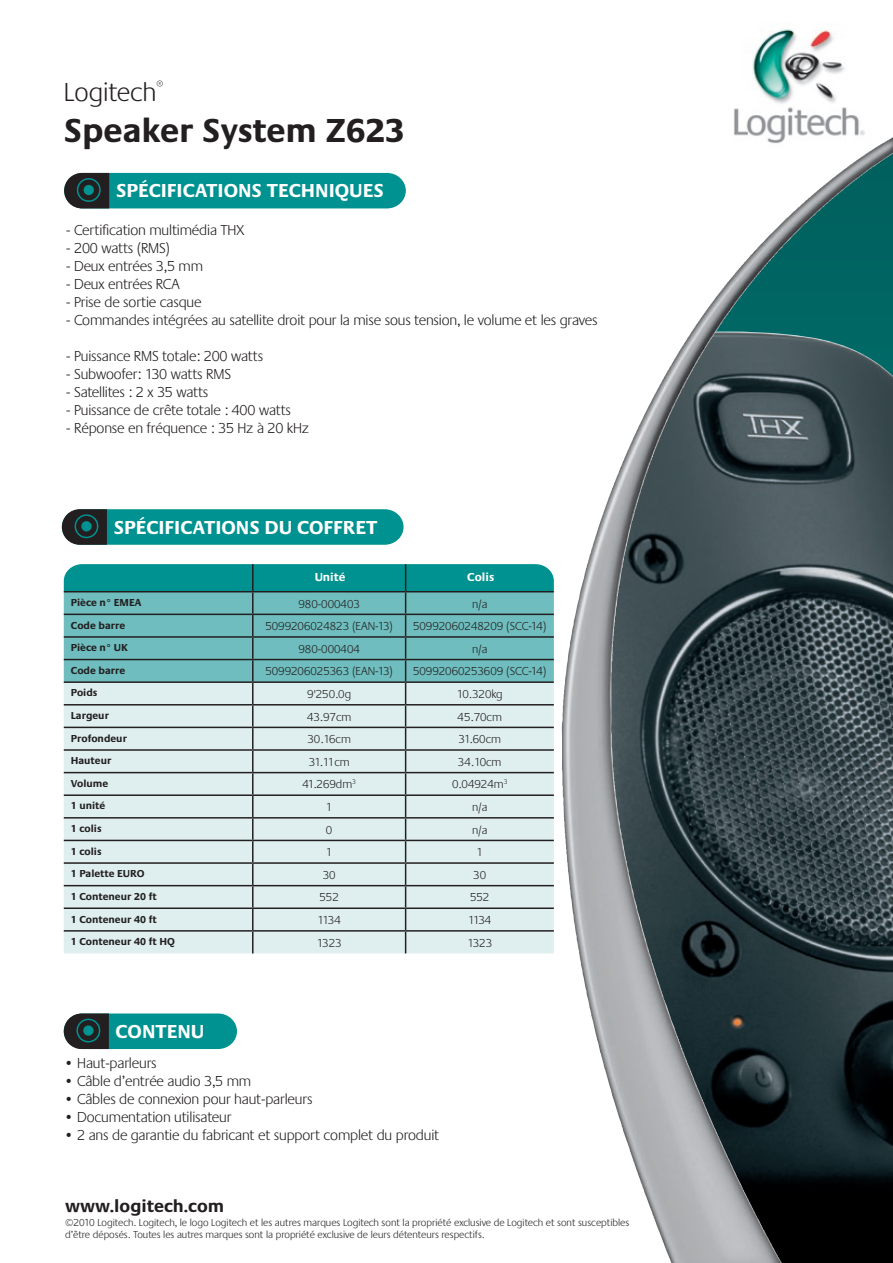
<style>
.page{position:relative;width:893px;height:1263px;background:#fff}
.page>*{position:absolute;margin:0;border:0;box-sizing:border-box;transform-origin:0 0}
.t1{font:700 34.5px "Praxis";color:#231f20}
.t2{font:300 27px "Praxis";color:#231f20}
.t3{font:700 19.5px "Praxis CEEF";color:#fff}
.t4{font:700 18px "Praxis";color:#231f20}
.Sys_req_sans{font:300 15px "Praxis";letter-spacing:-.01em;color:#231f20}
.Package_content{font:300 15px "Praxis";letter-spacing:-.01em;color:#231f20}
.t5{font:300 12px "Praxis";color:#231f20}
.t6{font:700 12px "Praxis";color:#fff}
.Copyright{font:300 10.5px/12.8px "Praxis";color:#231f20}
.t7{font:700 10.5px "Praxis CEEF";color:#231f20}
</style>
<div class="page">
<img style="left:734px;top:29px;width:131px;height:108px">
<img style="left:691px;top:281px;width:202px;height:51px">
<img style="left:590px;top:332px;width:303px;height:931px">
<img style="left:729px;top:137px;width:164px;height:144px">
<svg style="left:64px;top:564px;width:490px;height:389px;background:#abcfd0"></svg>
<svg style="left:61px;top:509px;width:343px;height:36px;background:#0d8b89"></svg>
<div style="left:75px;top:514px;width:23px;height:24px;border:2px solid #009290;border-radius:50%"></div>
<div style="left:81px;top:520px;width:11px;height:12px;background:#009290;border-radius:50%"></div>
<div style="left:80px;top:520px;width:13px;height:13px;border:2px solid #231f20;border-radius:50%"></div>
<svg style="left:63px;top:1013px;width:174px;height:37px;background:#1d8684"></svg>
<div style="left:76px;top:1019px;width:24px;height:23px;border:2px solid #009290;border-radius:50%"></div>
<div style="left:82px;top:1025px;width:12px;height:11px;background:#009290;border-radius:50%"></div>
<div style="left:82px;top:1024px;width:13px;height:13px;border:2px solid #231f20;border-radius:50%"></div>
<svg style="left:64px;top:172px;width:342px;height:37px;background:#138e8c"></svg>
<div style="left:77px;top:178px;width:24px;height:24px;border:2px solid #009290;border-radius:50%"></div>
<div style="left:83px;top:184px;width:12px;height:12px;background:#009290;border-radius:50%"></div>
<div style="left:82px;top:183px;width:13px;height:14px;border:2px solid #231f20;border-radius:50%"></div>
<p class="t2" style="left:64px;top:78px;width:101px">Logitech<sup>®</sup></p>
<p class="t1" style="left:64px;top:111px;width:343px">Speaker System Z623</p>
<p class="t3" style="left:116px;top:179px;width:269px">Spécifications tech niques</p>
<p class="Sys_req_sans" style="left:66px;top:222px;width:180px">- Certification multimédia THX</p>
<p class="Sys_req_sans" style="left:66px;top:240px;width:105px">- 200 watts (RMS)</p>
<p class="Sys_req_sans" style="left:66px;top:258px;width:138px">- Deux entrées 3,5 mm</p>
<p class="Sys_req_sans" style="left:66px;top:276px;width:115px">- Deux entrées RCA</p>
<p class="Sys_req_sans" style="left:66px;top:294px;width:137px">- Prise de sortie casque</p>
<p class="Sys_req_sans" style="left:66px;top:312px;width:533px">- Commandes intégrées au satellite droit pour la mise sous tension, le volume et les graves</p>
<p class="Sys_req_sans" style="left:66px;top:348px;width:198px">- Puissance RMS totale: 200 watts</p>
<p class="Sys_req_sans" style="left:66px;top:366px;width:166px">- Subwoofer: 130 watts RMS</p>
<p class="Sys_req_sans" style="left:66px;top:384px;width:144px">- Satellites : 2 x 35 watts</p>
<p class="Sys_req_sans" style="left:66px;top:402px;width:226px">- Puissance de crête totale : 400 watts</p>
<p class="Sys_req_sans" style="left:66px;top:420px;width:244px">- Réponse en fréquence : 35 Hz à 20 kHz</p>
<p class="t3" style="left:114px;top:516px;width:265px">Spécifications du coffret</p>
<p class="t7" style="left:71px;top:596px;width:51px">Pièce n° EMEA</p>
<p class="t7" style="left:71px;top:619px;width:56px">Code barre</p>
<p class="t7" style="left:71px;top:641px;width:59px">Pièce n° U K</p>
<p class="t7" style="left:71px;top:664px;width:56px">Code barre</p>
<p class="t7" style="left:71px;top:687px;width:28px">Poids</p>
<p class="t7" style="left:71px;top:709px;width:40px">Largeur</p>
<p class="t7" style="left:71px;top:732px;width:58px">Profondeur</p>
<p class="t7" style="left:71px;top:754px;width:42px">Hauteur</p>
<p class="t7" style="left:71px;top:777px;width:39px">Volume</p>
<p class="t7" style="left:71px;top:800px;width:36px">1 unité</p>
<p class="t7" style="left:71px;top:822px;width:32px">1 colis</p>
<p class="t7" style="left:71px;top:845px;width:32px">1 colis</p>
<p class="t7" style="left:71px;top:867px;width:54px">1 Palette EURO</p>
<p class="t7" style="left:71px;top:890px;width:87px">1 Conteneur 20 ft</p>
<p class="t7" style="left:71px;top:913px;width:87px">1 Conteneur 40 ft</p>
<p class="t7" style="left:71px;top:935px;width:100px">1 Conteneur 40 ft HQ</p>
<p class="t3" style="left:116px;top:1020px;width:90px">Contenu</p>
<p class="t6" style="left:315px;top:570px;width:32px">Unité</p>
<p class="t6" style="left:467px;top:570px;width:28px">Colis</p>
<p class="t5" style="left:298px;top:597px;width:63px">980-000403</p>
<p class="t5" style="left:472px;top:597px;width:17px">n/a</p>
<p class="t5" style="left:265px;top:620px;width:129px">5099206024823 (EAN-13)</p>
<p class="t5" style="left:413px;top:620px;width:135px">50992060248209 (SCC-14)</p>
<p class="t5" style="left:298px;top:642px;width:63px">980-000404</p>
<p class="t5" style="left:472px;top:642px;width:17px">n/a</p>
<p class="t5" style="left:265px;top:665px;width:129px">5099206025363 (EAN-13)</p>
<p class="t5" style="left:413px;top:665px;width:135px">50992060253609 (SCC-14)</p>
<p class="t5" style="left:307px;top:688px;width:45px">9'250.0g</p>
<p class="t5" style="left:457px;top:688px;width:47px">10.320kg</p>
<p class="t5" style="left:307px;top:710px;width:46px">43.97cm</p>
<p class="t5" style="left:458px;top:710px;width:46px">45.70cm</p>
<p class="t5" style="left:307px;top:733px;width:45px">30.16cm</p>
<p class="t5" style="left:458px;top:733px;width:44px">31.60cm</p>
<p class="t5" style="left:309px;top:755px;width:43px">31.11cm</p>
<p class="t5" style="left:458px;top:755px;width:45px">34.10cm</p>
<p class="t5" style="left:302px;top:778px;width:55px">41.269dm<sup>3</sup></p>
<p class="t5" style="left:452px;top:778px;width:57px">0.04924m<sup>3</sup></p>
<p class="t5" style="left:326px;top:801px;width:8px">1</p>
<p class="t5" style="left:472px;top:801px;width:17px">n/a</p>
<p class="t5" style="left:326px;top:823px;width:8px">0</p>
<p class="t5" style="left:472px;top:823px;width:17px">n/a</p>
<p class="t5" style="left:326px;top:846px;width:8px">1</p>
<p class="t5" style="left:476px;top:846px;width:8px">1</p>
<p class="t5" style="left:323px;top:868px;width:14px">30</p>
<p class="t5" style="left:473px;top:868px;width:14px">30</p>
<p class="t5" style="left:320px;top:891px;width:21px">552</p>
<p class="t5" style="left:470px;top:891px;width:21px">552</p>
<p class="t5" style="left:318px;top:914px;width:25px">1134</p>
<p class="t5" style="left:468px;top:914px;width:25px">1134</p>
<p class="t5" style="left:317px;top:936px;width:26px">1323</p>
<p class="t5" style="left:467px;top:936px;width:26px">1323</p>
<p class="Package_content" style="left:64px;top:1055px;width:94px">• Haut-parleurs</p>
<p class="Package_content" style="left:64px;top:1073px;width:189px">• Câble d’entrée audio 3,5 mm</p>
<p class="Package_content" style="left:64px;top:1091px;width:250px">• Câbles de connexion pour haut-parleurs</p>
<p class="Package_content" style="left:64px;top:1109px;width:169px">• Documentation utilisateur</p>
<p class="Package_content" style="left:64px;top:1127px;width:377px">• 2 ans de garantie du fabricant et support complet du produit</p>
<p class="t4" style="left:65px;top:1196px;width:160px">www.logitech.com</p>
<p class="Copyright" style="left:65px;top:1216px;width:566px">©2010 Logitech. Logitech, le logo Logitech et les autres marques Logitech sont la propriété exclusive de Logitech et sont susceptibles d’être déposés. Toutes les autres marques sont la propriété exclusive de leurs détenteurs respectifs.</p>
</div>
